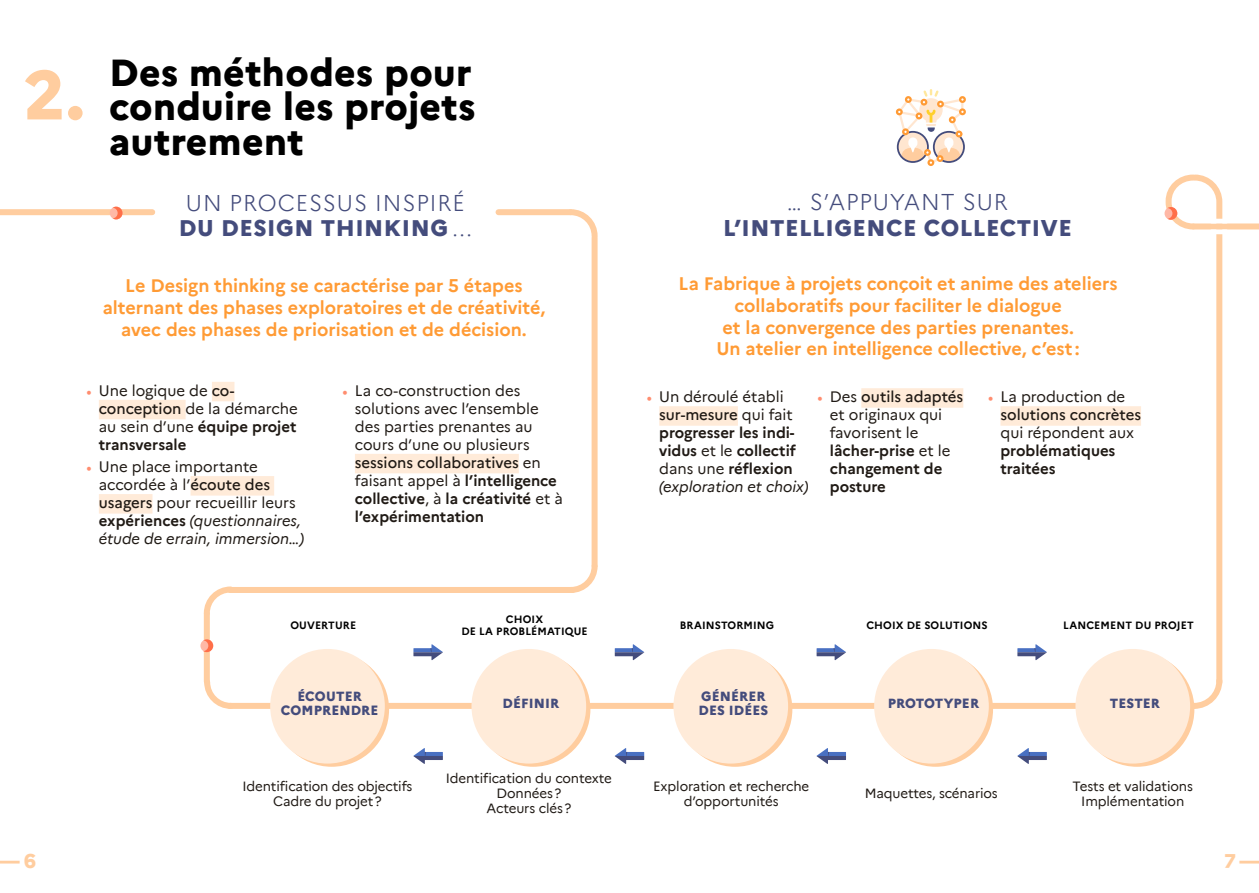
<style>
.page{position:relative;width:1259px;height:893px;background:#fff}
.page>*{position:absolute;margin:0;border:0;box-sizing:border-box;transform-origin:0 0}
.t1{font:800 69px "Marianne";color:#ffcd9f}
.t2{font:800 37.5px/34.5px "Marianne";letter-spacing:.01em;color:#000;text-align:justify}
.t3{font:300 22.5px/25.5px "Marianne";letter-spacing:.04em;color:#444c7c;text-align:center}
.t4{font:800 22.5px "Marianne";letter-spacing:.025em;color:#444c7c}
.t5{font:800 19.5px "Marianne";color:#ffcd9f}
.t6{font:700 18px/21.6px "Marianne";color:#ff9b35;text-align:center}
.t7{font:15px/18px "Marianne";color:#201a15}
.t8{font:700 15px/18px "Marianne";color:#201a15}
.t9{font:500 15px/18px "Marianne";color:#201a15}
.t10{font:13.35px/15px "Marianne";letter-spacing:-.01em;color:#201a15;text-align:center}
.t11{font:800 13.2px/13.5px "Marianne";letter-spacing:.01em;color:#444c7c;text-align:center}
.t12{font:700 10.5px/12px "Marianne";letter-spacing:.01em;color:#000;text-align:center}
.s1{font-weight:800}
.s2{font-family:"Minion Pro";color:#ff8d6f}
.s3{font-weight:500}
.s4{font-weight:700}
.s5{font-style:italic}
.s6{font-family:"Minion Pro";font-weight:400;color:#ff8d6f}
.s7{font-weight:400}
.s8{font-weight:400;font-style:italic}
</style>
<div class="page">
<svg style="left:1017px;top:644px;width:30px;height:16px"></svg>
<svg style="left:816px;top:644px;width:30px;height:16px"></svg>
<svg style="left:615px;top:644px;width:29px;height:16px"></svg>
<svg style="left:413px;top:644px;width:30px;height:16px"></svg>
<svg style="left:1017px;top:748px;width:30px;height:16px"></svg>
<svg style="left:816px;top:748px;width:30px;height:16px"></svg>
<svg style="left:615px;top:748px;width:29px;height:16px"></svg>
<svg style="left:413px;top:748px;width:30px;height:16px"></svg>
<div style="left:230px;top:703px;width:964px;height:6px;background:#ffcd9f"></div>
<div style="left:230px;top:587px;width:342px;height:6px;background:#ffcd9f"></div>
<div style="left:498px;top:209px;width:72px;height:6px;background:#ffcd9f"></div>
<div style="left:0;top:209px;width:152px;height:6px;background:#ffcd9f"></div>
<div style="left:1079px;top:652px;width:115px;height:115px;background:#ffcd9f;border-radius:50%"></div>
<svg style="left:878px;top:652px;width:115px;height:115px"></svg>
<div style="left:677px;top:652px;width:115px;height:115px;background:#ffcd9f;border-radius:50%"></div>
<div style="left:476px;top:652px;width:114px;height:115px;background:#ffcd9f;border-radius:50%"></div>
<div style="left:274px;top:652px;width:115px;height:115px;background:#ffcd9f;border-radius:50%"></div>
<div style="left:1075px;top:649px;width:115px;height:115px;background:#ffebd9;border-radius:50%"></div>
<div style="left:874px;top:649px;width:114px;height:115px;background:#ffebd9;border-radius:50%"></div>
<div style="left:673px;top:649px;width:115px;height:115px;background:#ffebd9;border-radius:50%"></div>
<div style="left:471px;top:649px;width:115px;height:115px;background:#ffebd9;border-radius:50%"></div>
<div style="left:270px;top:649px;width:115px;height:115px;background:#ffebd9;border-radius:50%"></div>
<svg style="left:896px;top:89px;width:69px;height:75px"></svg>
<div style="left:591px;top:238px;width:6px;height:328px;background:#ffcd9f"></div>
<div style="left:204px;top:613px;width:6px;height:69px;background:#ffcd9f"></div>
<svg style="left:203px;top:676px;width:34px;height:33px"></svg>
<svg style="left:203px;top:586px;width:29px;height:33px"></svg>
<svg style="left:572px;top:560px;width:26px;height:33px"></svg>
<svg style="left:565px;top:209px;width:33px;height:33px"></svg>
<svg style="left:200px;top:639px;width:13px;height:13px"></svg>
<svg style="left:203px;top:639px;width:10px;height:13px"></svg>
<div style="left:110px;top:207px;width:12px;height:12px;background:#ffb8a6;border-radius:50%"></div>
<svg style="left:113px;top:207px;width:9px;height:12px"></svg>
<div style="left:659px;top:406px;width:79px;height:20px;background:#ffebd9"></div>
<div style="left:861px;top:388px;width:102px;height:20px;background:#ffebd9"></div>
<div style="left:1000px;top:406px;width:141px;height:20px;background:#ffebd9"></div>
<div style="left:212px;top:382px;width:22px;height:19px;background:#ffebd9"></div>
<div style="left:99px;top:400px;width:87px;height:19px;background:#ffebd9"></div>
<div style="left:190px;top:476px;width:84px;height:20px;background:#ffebd9"></div>
<div style="left:99px;top:494px;width:53px;height:20px;background:#ffebd9"></div>
<div style="left:355px;top:454px;width:164px;height:19px;background:#ffebd9"></div>
<div style="left:1193px;top:223px;width:66px;height:6px;background:#ffcd9f"></div>
<svg style="left:1164px;top:174px;width:61px;height:538px"></svg>
<h1 class="t1" style="left:24px;top:41px;width:62px">2.</h1>
<h2 class="t2" style="left:109px;top:52px;width:368px">Des méthodes pour conduire les projets autrement</h2>
<h3 class="t3" style="left:179px;top:188px;width:295px">UN PROCESSUS INSPIRÉ<br><span class="s1">DU DESIGN THINKING</span> ...</h3>
<h3 class="t3" style="left:787px;top:188px;width:223px">… S’APPUYANT SUR</h3>
<h3 class="t4" style="left:723px;top:210px;width:350px">L’INTELLIGENCE COLLECTIVE</h3>
<p class="t6" style="left:103px;top:274px;width:444px">Le Design thinking se caractérise par 5 étapes alternant des phases exploratoires et de créativité, avec des phases de priorisation et de décision.</p>
<p class="t6" style="left:678px;top:272px;width:441px">La Fabrique à projets conçoit et anime des ateliers collaboratifs pour faciliter le dialogue<br>et la convergence des parties prenantes.<br>Un atelier en intelligence collective, c’est :</p>
<p class="t7" style="left:99px;top:381px;width:200px;text-indent:-13px"><span class="s2">•</span> Une logique de <span class="s3">co&shy;conception</span> de la démarche au sein d’une <span class="s4">équipe projet transversale</span></p>
<p class="t7" style="left:99px;top:457px;width:207px;text-indent:-13px"><span class="s2">•</span> Une place importante accordée à l’<span class="s3">écoute des usagers</span> pour recueillir leurs <span class="s4">expériences</span> <span class="s5">(questionnaires, étude de errain, immersion…)</span></p>
<p class="t7" style="left:355px;top:381px;width:209px;text-indent:-13px"><span class="s2">•</span> La co-construction des solutions avec l’ensemble des parties prenantes au cours d’une ou plusieurs <span class="s3">sessions collaboratives</span> en faisant appel à <span class="s4">l’intelligence collective</span>, à <span class="s4">la créativité</span> et à <span class="s4">l’expérimentation</span></p>
<p class="t12" style="left:290px;top:618px;width:67px">OUVERTURE</p>
<p class="t11" style="left:281px;top:689px;width:99px">ÉCOUTER<br>COMPRENDRE</p>
<p class="t10" style="left:242px;top:777px;width:171px">Identification des objectifs<br>Cadre du projet?</p>
<p class="t12" style="left:461px;top:612px;width:128px">CHOIX<br>DE LA PROBLÉMATIQUE</p>
<p class="t11" style="left:502px;top:696px;width:58px">DÉFINIR</p>
<p class="t10" style="left:446px;top:770px;width:167px">Identification du contexte<br>Données?<br>Acteurs clés?</p>
<p class="t8" style="left:659px;top:387px;width:151px;text-indent:-13px"><span class="s6">•</span> <span class="s7">Un déroulé établi </span><span class="s3">sur-mesure</span> <span class="s7">qui fait </span>progresser les indi&shy;vidus <span class="s7">et le</span> collectif <span class="s7">dans une</span> réflexion <span class="s8">(exploration et choix)</span></p>
<p class="t7" style="left:830px;top:387px;width:135px;text-indent:-13px"><span class="s2">•</span> Des <span class="s3">outils adaptés </span>et originaux qui favorisent le <span class="s4">lâcher-prise</span> et le <span class="s4">changement de posture</span></p>
<p class="t9" style="left:1000px;top:387px;width:142px;text-indent:-13px"><span class="s6">•</span> <span class="s7">La production de </span>solutions concrètes</p>
<p class="t7" style="left:1000px;top:423px;width:135px">qui répondent aux</p>
<p class="t8" style="left:1000px;top:441px;width:116px">problématiques traitées</p>
<p class="t12" style="left:680px;top:618px;width:96px">BRAINSTORMING</p>
<p class="t11" style="left:698px;top:689px;width:71px;text-align:left">GÉNÉRER<br>DES IDÉES</p>
<p class="t10" style="left:653px;top:777px;width:158px">Exploration et recherche d’opportunités</p>
<p class="t12" style="left:866px;top:618px;width:123px">CHOIX DE SOLUTIONS</p>
<p class="t11" style="left:887px;top:696px;width:93px">PROTOTYPER</p>
<p class="t10" style="left:865px;top:785px;width:134px">Maquettes, scénarios</p>
<p class="t12" style="left:1063px;top:618px;width:132px">LANCEMENT DU PROJET</p>
<p class="t11" style="left:1109px;top:696px;width:52px">TESTER</p>
<p class="t10" style="left:1072px;top:777px;width:122px">Tests et validations<br>Implémentation</p>
<h3 class="t5" style="left:0;top:846px;width:38px">— 6</h3>
<h3 class="t5" style="left:1224px;top:846px;width:38px">7—</h3>
</div>
